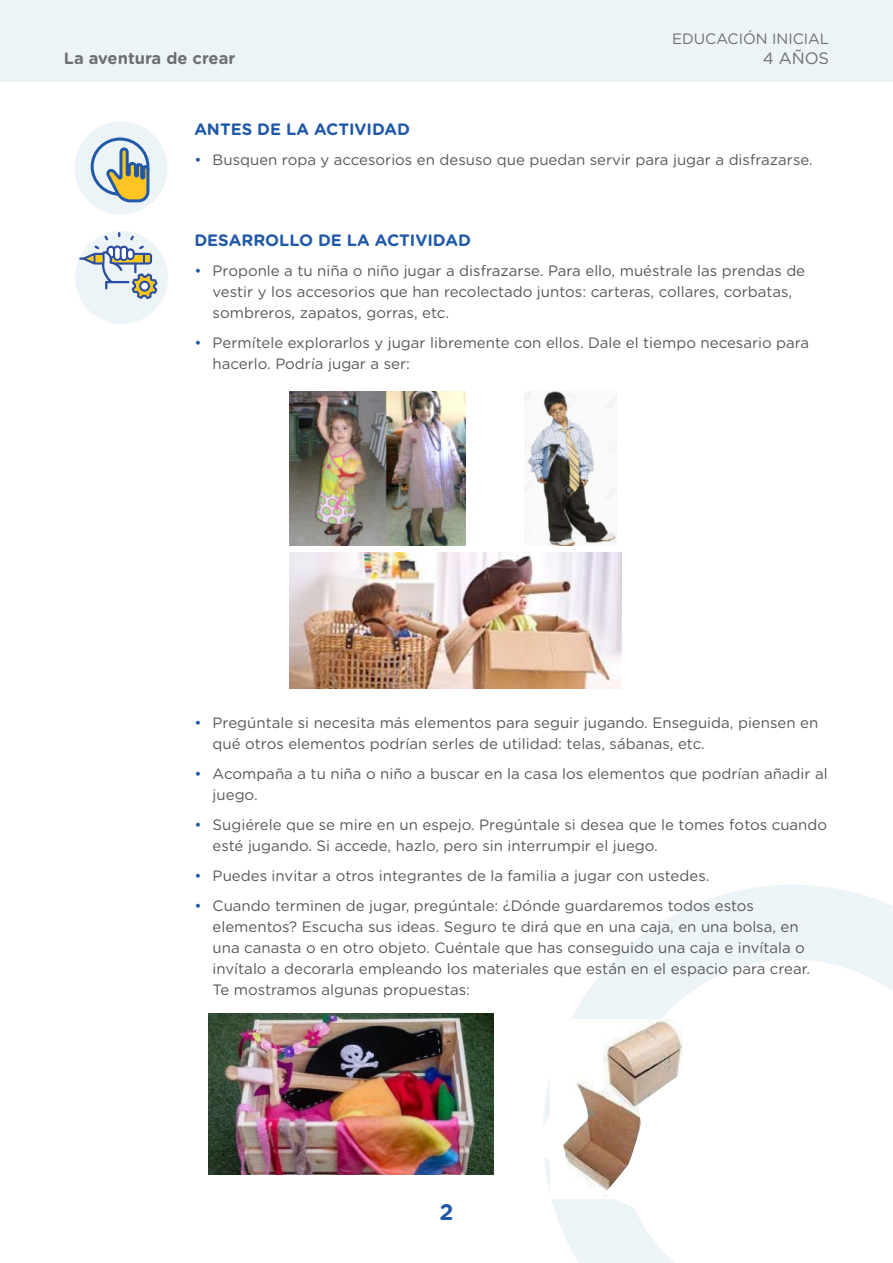
<style>
.page{position:relative;width:893px;height:1263px;background:#fff}
.page>*{position:absolute;margin:0;border:0;box-sizing:border-box;transform-origin:0 0}
.t1{font:700 22.5px "Gotham Rounded";color:#2059a8}
.t2{font:700 16.5px "Gotham Rounded";color:#2059a8}
.t3{font:700 16.5px "Gotham Rounded";color:#6d6e71}
.t4{font:16.5px "Gotham Rounded";color:#6d6e71}
.t5{font:15px/21px "Gotham Rounded";color:#57585a}
.t6{font:15px "Gotham Rounded";color:#6d6e71}
.s1{color:#2059a8}
</style>
<div class="page">
<svg style="left:545px;top:885px;width:348px;height:378px"></svg>
<div style="left:0;top:0;width:893px;height:81px;background:#edf4f8"></div>
<div style="left:75px;top:231px;width:93px;height:93px;background:#edf4f8;border-radius:50%"></div>
<svg style="left:79px;top:232px;width:79px;height:67px"></svg>
<div style="left:141px;top:283px;width:7px;height:6px;background:#fff;border-radius:50%"></div>
<div style="left:74px;top:122px;width:93px;height:93px;background:#edf4f8;border-radius:50%"></div>
<div style="left:91px;top:138px;width:58px;height:58px;border:3px solid #2059a8;border-radius:50%"></div>
<svg style="left:104px;top:146px;width:46px;height:57px"></svg>
<img style="left:290px;top:392px;width:175px;height:153px">
<img style="left:525px;top:392px;width:92px;height:153px">
<img style="left:289px;top:553px;width:332px;height:135px">
<img style="left:209px;top:1014px;width:284px;height:160px">
<img style="left:550px;top:1019px;width:54px;height:179px">
<svg style="left:604px;top:1002px;width:266px;height:250px"></svg>
<svg style="left:543px;top:1085px;width:45px;height:80px"></svg>
<p class="t6" style="left:672px;top:30px;width:159px">EDUCACIÓN INICIAL</p>
<p class="t3" style="left:64px;top:48px;width:173px">La aventura de crear</p>
<p class="t4" style="left:763px;top:49px;width:68px">4 AÑOS</p>
<p class="t2" style="left:194px;top:120px;width:217px">ANTES DE LA ACTIVIDAD</p>
<p class="t5" style="left:194px;top:149px;width:620px"><span class="s1">•</span> Busquen ropa y accesorios en desuso que puedan servir para jugar a disfrazarse.</p>
<p class="t2" style="left:194px;top:231px;width:278px">DESARROLLO DE LA ACTIVIDAD</p>
<p class="t5" style="left:213px;top:260px;width:594px;text-indent:-18px"><span class="s1">•</span> Proponle a tu niña o niño jugar a disfrazarse. Para ello, muéstrale las prendas de vestir y los accesorios que han recolectado juntos: carteras, collares, corbatas, sombreros, zapatos, gorras, etc.</p>
<p class="t5" style="left:213px;top:332px;width:598px;text-indent:-18px"><span class="s1">•</span> Permítele explorarlos y jugar libremente con ellos. Dale el tiempo necesario para hacerlo. Podría jugar a ser:</p>
<p class="t5" style="left:213px;top:712px;width:607px;text-indent:-18px"><span class="s1">•</span> Pregúntale si necesita más elementos para seguir jugando. Enseguida, piensen en qué otros elementos podrían serles de utilidad: telas, sábanas, etc.</p>
<p class="t5" style="left:213px;top:763px;width:617px;text-indent:-18px"><span class="s1">•</span> Acompaña a tu niña o niño a buscar en la casa los elementos que podrían añadir al juego.</p>
<p class="t5" style="left:213px;top:814px;width:616px;text-indent:-18px"><span class="s1">•</span> Sugiérele que se mire en un espejo. Pregúntale si desea que le tomes fotos cuando esté jugando. Si accede, hazlo, pero sin interrumpir el juego.</p>
<p class="t5" style="left:194px;top:865px;width:517px"><span class="s1">•</span> Puedes invitar a otros integrantes de la familia a jugar con ustedes.</p>
<p class="t5" style="left:213px;top:895px;width:599px;text-indent:-18px"><span class="s1">•</span> Cuando terminen de jugar, pregúntale: ¿Dónde guardaremos todos estos elementos? Escucha sus ideas. Seguro te dirá que en una caja, en una bolsa, en una canasta o en otro objeto. Cuéntale que has conseguido una caja e invítala o invítalo a decorarla empleando los materiales que están en el espacio para crear.<br>Te mostramos algunas propuestas:</p>
<h1 class="t1" style="left:439px;top:1199px;width:16px">2</h1>
</div>
